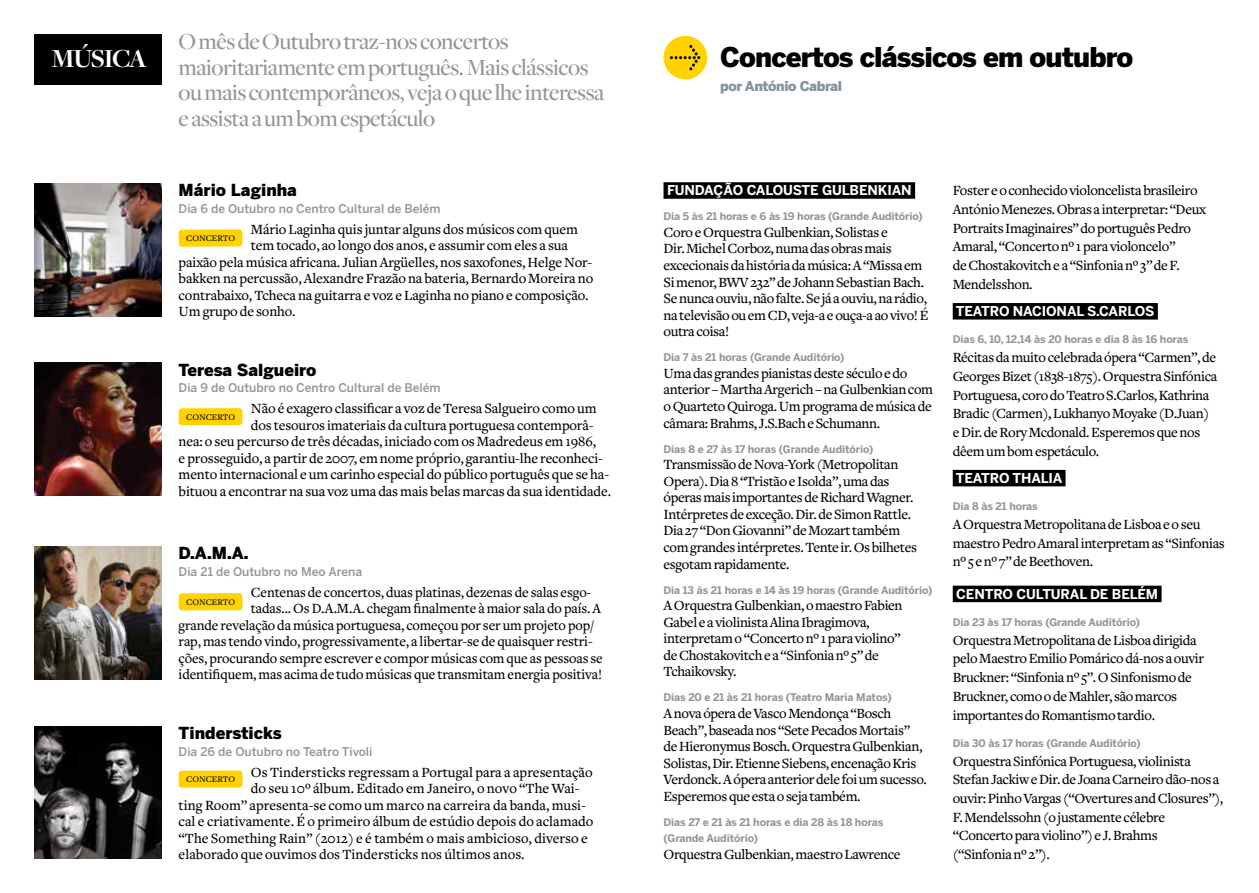
<style>
.page{position:relative;width:1259px;height:893px;background:#fff}
.page>*{position:absolute;margin:0;border:0;box-sizing:border-box;transform-origin:0 0}
.t1{font:900 27px "Benton Sans";letter-spacing:-.03em;color:#000}
.t2{font:700 27px "Freight Disp";letter-spacing:-.05em;color:#fff}
.t3{font:500 24px/25.5px "Freight Disp";letter-spacing:-.02em;color:#939598}
.t4{font:900 16.5px "Benton Sans";color:#000}
.t5{font:500 14.7px/16.5px "Freight Text";letter-spacing:-.025em;color:#000}
.t6{font:500 14.7px "Freight Text";color:#000}
.t7{font:700 13.5px "Benton Sans";letter-spacing:-.01em;color:#fff}
.t8{font:900 13.5px "Benton Sans";letter-spacing:-.03em;color:#86959b}
.t9{font:500 12px "Benton Sans";color:#939598}
.t10{font:700 10.5px/16.5px "Benton Sans";letter-spacing:-.01em;color:#939598}
.t11{font:500 9px "Freight Text";color:#000}
</style>
<div class="page">
<div style="left:34px;top:34px;width:127px;height:51px;background:#000"></div>
<img style="left:34px;top:183px;width:128px;height:133px">
<img style="left:34px;top:363px;width:128px;height:133px">
<img style="left:34px;top:546px;width:128px;height:133px">
<img style="left:34px;top:726px;width:128px;height:133px">
<div style="left:179px;top:229px;width:63px;height:18px;background:#ffd200;border-radius:3px"></div>
<div style="left:179px;top:408px;width:63px;height:17px;background:#ffd200;border-radius:3px"></div>
<div style="left:179px;top:593px;width:63px;height:17px;background:#ffd200;border-radius:3px"></div>
<div style="left:179px;top:770px;width:63px;height:18px;background:#ffd200;border-radius:3px"></div>
<div style="left:663px;top:36px;width:44px;height:43px;background:#ffd200;border-radius:50%"></div>
<svg style="left:670px;top:45px;width:30px;height:25px"></svg>
<div style="left:663px;top:182px;width:252px;height:17px;background:#000"></div>
<div style="left:952px;top:303px;width:205px;height:17px;background:#000"></div>
<div style="left:952px;top:470px;width:113px;height:16px;background:#000"></div>
<div style="left:952px;top:586px;width:209px;height:16px;background:#000"></div>
<h1 class="t2" style="left:52px;top:44px;width:97px">MÚSICA</h1>
<h2 class="t3" style="left:179px;top:30px;width:427px">O mês de Outubro traz-nos concertos maioritariamente em português. Mais clássicos ou mais contemporâneos, veja o que lhe interessa e assista a um bom espetáculo</h2>
<p class="t4" style="left:179px;top:180px;width:120px">Mário Laginha</p>
<p class="t9" style="left:179px;top:201px;width:263px">Dia 6 de Outubro no Centro Cultural de Belém</p>
<p class="t5" style="left:251px;top:221px;width:328px">Mário Laginha quis juntar alguns dos músicos com quem</p>
<p class="t5" style="left:251px;top:237px;width:319px">tem tocado, ao longo dos anos, e assumir com eles a sua</p>
<p class="t5" style="left:179px;top:254px;width:415px">paixão pela música africana. Julian Argüelles, nos saxofones, Helge Nor-</p>
<p class="t5" style="left:179px;top:270px;width:416px">bakken na percussão, Alexandre Frazão na bateria, Bernardo Moreira no</p>
<p class="t5" style="left:179px;top:287px;width:411px">contrabaixo, Tcheca na guitarra e voz e Laginha no piano e composição.</p>
<p class="t5" style="left:179px;top:303px;width:119px">Um grupo de sonho.</p>
<p class="t11" style="left:186px;top:233px;width:50px">CONCERTO</p>
<p class="t4" style="left:179px;top:360px;width:139px">Teresa Salgueiro</p>
<p class="t9" style="left:179px;top:381px;width:263px">Dia 9 de Outubro no Centro Cultural de Belém</p>
<p class="t5" style="left:251px;top:401px;width:347px">Não é exagero classificar a voz de Teresa Salgueiro como um</p>
<p class="t5" style="left:251px;top:417px;width:344px">dos tesouros imateriais da cultura portuguesa contemporâ-</p>
<p class="t5" style="left:179px;top:434px;width:419px">nea: o seu percurso de três décadas, iniciado com os Madredeus em 1986,</p>
<p class="t5" style="left:179px;top:450px;width:426px">e prosseguido, a partir de 2007, em nome próprio, garantiu-lhe reconheci-</p>
<p class="t5" style="left:179px;top:467px;width:432px">mento internacional e um carinho especial do público português que se ha-</p>
<p class="t5" style="left:179px;top:483px;width:434px">bituou a encontrar na sua voz uma das mais belas marcas da sua identidade.</p>
<p class="t11" style="left:186px;top:412px;width:50px">CONCERTO</p>
<p class="t4" style="left:179px;top:543px;width:71px">D.A.M.A.</p>
<p class="t9" style="left:179px;top:564px;width:185px">Dia 21 de Outubro no Meo Arena</p>
<p class="t5" style="left:251px;top:584px;width:342px">Centenas de concertos, duas platinas, dezenas de salas esgo-</p>
<p class="t5" style="left:251px;top:600px;width:352px">tadas... Os D.A.M.A. chegam finalmente à maior sala do país. A</p>
<p class="t5" style="left:179px;top:617px;width:417px">grande revelação da música portuguesa, começou por ser um projeto pop/</p>
<p class="t5" style="left:179px;top:633px;width:415px">rap, mas tendo vindo, progressivamente, a libertar-se de quaisquer restri-</p>
<p class="t5" style="left:179px;top:650px;width:426px">ções, procurando sempre escrever e compor músicas com que as pessoas se</p>
<p class="t5" style="left:179px;top:666px;width:425px">identifiquem, mas acima de tudo músicas que transmitam energia positiva!</p>
<p class="t11" style="left:186px;top:597px;width:50px">CONCERTO</p>
<p class="t4" style="left:179px;top:723px;width:105px">Tindersticks</p>
<p class="t9" style="left:179px;top:744px;width:195px">Dia 26 de Outubro no Teatro Tivoli</p>
<p class="t6" style="left:251px;top:764px;width:343px">Os Tindersticks regressam a Portugal para a apresentação</p>
<p class="t6" style="left:251px;top:780px;width:330px">do seu 10º álbum. Editado em Janeiro, o novo “The Wai-</p>
<p class="t6" style="left:179px;top:797px;width:409px">ting Room” apresenta-se como um marco na carreira da banda, musi-</p>
<p class="t6" style="left:179px;top:813px;width:416px">cal e criativamente. É o primeiro álbum de estúdio depois do aclamado</p>
<p class="t6" style="left:179px;top:830px;width:411px">“The Something Rain” (2012) e é também o mais ambicioso, diverso e</p>
<p class="t6" style="left:179px;top:846px;width:347px">elaborado que ouvimos dos Tindersticks nos últimos anos.</p>
<p class="t11" style="left:186px;top:774px;width:50px">CONCERTO</p>
<h1 class="t1" style="left:720px;top:41px;width:415px">Concertos clássicos em outubro</h1>
<p class="t8" style="left:720px;top:78px;width:123px">por António Cabral</p>
<p class="t7" style="left:667px;top:182px;width:246px">FUNDAÇÃO CALOUSTE GULBENKIAN</p>
<p class="t10" style="left:663px;top:208px;width:261px">Dia 5 às 21 horas e 6 às 19 horas (Grande Auditório)</p>
<p class="t5" style="left:663px;top:224px;width:266px">Coro e Orquestra Gulbenkian, Solistas e<br>Dir. Michel Corboz, numa das obras mais excecionais da história da música: A “Missa em Si menor, BWV 232” de Johann Sebastian Bach.<br>Se nunca ouviu, não falte. Se já a ouviu, na rádio, na televisão ou em CD, veja-a e ouça-a ao vivo! É outra coisa!</p>
<p class="t10" style="left:663px;top:349px;width:182px">Dia 7 às 21 horas (Grande Auditório)</p>
<p class="t5" style="left:663px;top:365px;width:271px">Uma das grandes pianistas deste século e do anterior – Martha Argerich – na Gulbenkian com o Quarteto Quiroga. Um programa de música de câmara: Brahms, J.S.Bach e Schumann.</p>
<p class="t10" style="left:663px;top:440px;width:211px">Dias 8 e 27 às 17 horas (Grande Auditório)</p>
<p class="t5" style="left:663px;top:457px;width:255px">Transmissão de Nova-York (Metropolitan Opera). Dia 8 “Tristão e Isolda”, uma das óperas mais importantes de Richard Wagner.<br>Intérpretes de exceção. Dir. de Simon Rattle.<br>Dia 27 “Don Giovanni” de Mozart também com grandes intérpretes. Tente ir. Os bilhetes esgotam rapidamente.</p>
<p class="t10" style="left:663px;top:581px;width:270px">Dia 13 às 21 horas e 14 às 19 horas (Grande Auditório)</p>
<p class="t5" style="left:663px;top:597px;width:241px">A Orquestra Gulbenkian, o maestro Fabien Gabel e a violinista Alina Ibragimova, interpretam o “Concerto nº 1 para violino” de Chostakovitch e a “Sinfonia nº 5” de Tchaikovsky.</p>
<p class="t10" style="left:663px;top:689px;width:230px">Dias 20 e 21 às 21 horas (Teatro Maria Matos)</p>
<p class="t5" style="left:663px;top:705px;width:265px">A nova ópera de Vasco Mendonça “Bosch Beach”, baseada nos “Sete Pecados Mortais” de Hieronymus Bosch. Orquestra Gulbenkian, Solistas, Dir. Etienne Siebens, encenação Kris Verdonck. A ópera anterior dele foi um sucesso.<br>Esperemos que esta o seja também.</p>
<p class="t10" style="left:663px;top:814px;width:221px">Dias 27 e 21 às 21 horas e dia 28 às 18 horas (Grande Auditório)</p>
<p class="t5" style="left:663px;top:846px;width:238px">Orquestra Gulbenkian, maestro Lawrence</p>
<p class="t5" style="left:952px;top:181px;width:255px;line-height:18.8px">Foster e o conhecido violoncelista brasileiro António Menezes. Obras a interpretar: “Deux Portraits Imaginaires” do português Pedro Amaral, “Concerto nº 1 para violoncelo”<br>de Chostakovitch e a “Sinfonia nº 3” de F.<br>Mendelsshon.</p>
<p class="t7" style="left:956px;top:303px;width:200px">TEATRO NACIONAL S.CARLOS</p>
<p class="t10" style="left:952px;top:331px;width:237px">Dias 6, 10, 12,14 às 20 horas e dia 8 às 16 horas</p>
<p class="t5" style="left:952px;top:348px;width:266px;line-height:18.8px">Récitas da muito celebrada ópera “Carmen”, de Georges Bizet (1838-1875). Orquestra Sinfónica Portuguesa, coro do Teatro S.Carlos, Kathrina Bradic (Carmen), Lukhanyo Moyake (D.Juan) e Dir. de Rory Mcdonald. Esperemos que nos dêem um bom espetáculo.</p>
<p class="t7" style="left:956px;top:470px;width:108px">TEATRO THALIA</p>
<p class="t10" style="left:952px;top:498px;width:86px">Dia 8 às 21 horas</p>
<p class="t5" style="left:952px;top:515px;width:274px;line-height:18.8px">A Orquestra Metropolitana de Lisboa e o seu maestro Pedro Amaral interpretam as “Sinfonias nº 5 e nº 7” de Beethoven.</p>
<p class="t7" style="left:956px;top:586px;width:203px">CENTRO CULTURAL DE BELÉM</p>
<p class="t10" style="left:952px;top:614px;width:189px">Dia 23 às 17 horas (Grande Auditório)</p>
<p class="t5" style="left:952px;top:631px;width:253px;line-height:18.8px">Orquestra Metropolitana de Lisboa dirigida pelo Maestro Emilio Pomárico dá-nos a ouvir Bruckner: “Sinfonia nº 5”. O Sinfonismo de Bruckner, como o de Mahler, são marcos importantes do Romantismo tardio.</p>
<p class="t10" style="left:952px;top:735px;width:190px">Dia 30 às 17 horas (Grande Auditório)</p>
<p class="t5" style="left:952px;top:752px;width:272px;line-height:18.8px">Orquestra Sinfónica Portuguesa, violinista Stefan Jackiw e Dir. de Joana Carneiro dão-nos a ouvir: Pinho Vargas (“Overtures and Closures”), F. Mendelssohn (o justamente célebre “Concerto para violino”) e J. Brahms<br>(“Sinfonia nº 2”).</p>
</div>
